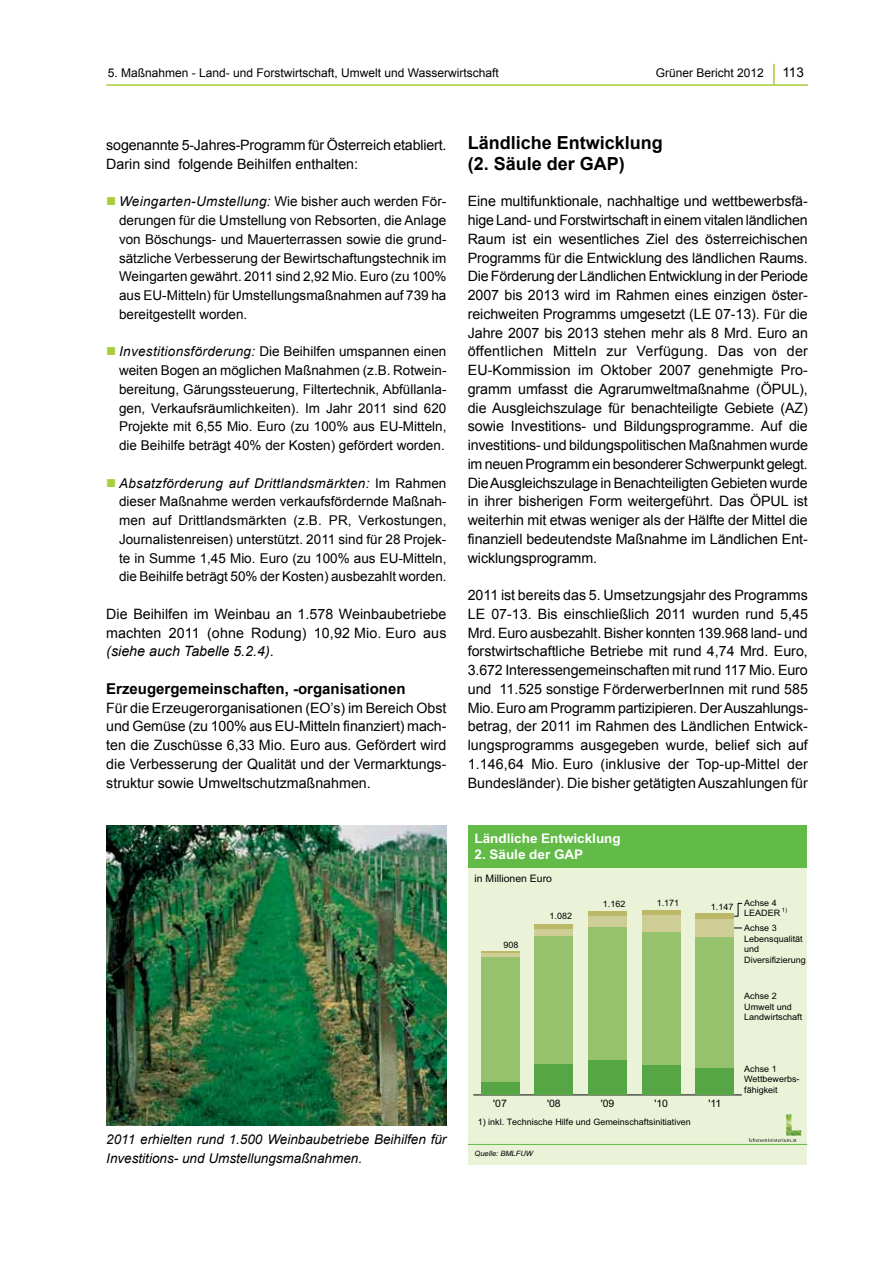
<style>
.page{position:relative;width:893px;height:1263px;background:#fff}
.page>*{position:absolute;margin:0;border:0;box-sizing:border-box;transform-origin:0 0}
.t1{font:700 18px/21px "Arial";color:#000}
.t2{font:700 15px "Arial";color:#000}
.t3{font:14.25px/18.8px "Arial";color:#000;text-align:justify}
.t4{font:13.5px/18.8px "Arial";color:#000;text-align:justify}
.t5{font:italic 13.5px/18.8px "Arial";color:#000}
.t6{font:700 13.2px "Arial";color:#fff}
.t7{font:12px "Arial";color:#000}
.t8{font:10.35px "Arial";color:#000}
.t9{font:8.85px/10.6px "Arial";color:#000}
.t10{font:italic 7.35px "Arial";color:#000}
.t11{font:5.85px "Arial";color:#000}
.s1{color:#a6ce39}
.s2{font-style:italic}
</style>
<div class="page">
<hr style="left:106px;top:84px;width:702px;height:2px;background:#a6ce39">
<hr style="left:773px;top:64px;width:2px;height:21px;background:#a6ce39">
<div style="left:468px;top:825px;width:339px;height:340px;background:#eaf3d8"></div>
<hr style="left:473px;top:1095px;width:269px;height:1px;background:#000">
<hr style="left:481px;top:951px;width:38px;height:2px;background:#bbb868">
<div style="left:534px;top:924px;width:39px;height:5px;background:#bbb868"></div>
<div style="left:588px;top:911px;width:39px;height:5px;background:#bbb868"></div>
<div style="left:642px;top:910px;width:39px;height:6px;background:#bbb868"></div>
<div style="left:696px;top:914px;width:38px;height:5px;background:#bbb868"></div>
<hr style="left:481px;top:953px;width:38px;height:4px;background:#cfcd96">
<div style="left:534px;top:929px;width:39px;height:7px;background:#cfcd96"></div>
<div style="left:588px;top:916px;width:39px;height:11px;background:#cfcd96"></div>
<div style="left:642px;top:916px;width:39px;height:16px;background:#cfcd96"></div>
<div style="left:696px;top:919px;width:38px;height:18px;background:#cfcd96"></div>
<div style="left:481px;top:957px;width:38px;height:125px;background:#96c16d"></div>
<div style="left:534px;top:936px;width:39px;height:128px;background:#96c16d"></div>
<div style="left:588px;top:927px;width:39px;height:134px;background:#96c16d"></div>
<div style="left:642px;top:932px;width:39px;height:133px;background:#96c16d"></div>
<div style="left:696px;top:937px;width:38px;height:131px;background:#96c16d"></div>
<div style="left:481px;top:1082px;width:38px;height:13px;background:#56a646"></div>
<div style="left:534px;top:1064px;width:39px;height:31px;background:#56a646"></div>
<div style="left:588px;top:1061px;width:39px;height:34px;background:#56a646"></div>
<div style="left:642px;top:1065px;width:39px;height:30px;background:#56a646"></div>
<div style="left:696px;top:1068px;width:38px;height:27px;background:#56a646"></div>
<svg style="left:734px;top:903px;width:8px;height:25px"></svg>
<div style="left:468px;top:825px;width:339px;height:43px;background:#62bb46"></div>
<img style="left:786px;top:1114px;width:15px;height:21px">
<svg style="left:749px;top:1138px;width:48px;height:4px"></svg>
<hr style="left:468px;top:1144px;width:339px;height:1px;background:#62bb46">
<img style="left:106px;top:825px;width:340px;height:300px">
<p class="t7" style="left:108px;top:65px;width:393px">5. Maßnahmen - Land- und Forstwirtschaft, Umwelt und Wasserwirtschaft</p>
<p class="t7" style="left:656px;top:65px;width:110px">Grüner Bericht 2012</p>
<p class="t4" style="left:782px;top:63px;width:23px">113</p>
<p class="t3" style="left:106px;top:136px;width:342px">sogenannte 5-Jahres-Programm für Österreich etabliert.<br>Darin sind folgende Beihilfen enthalten:</p>
<p class="t4" style="left:119px;top:192px;width:329px;text-indent:-13px"><span class="s1">■</span> <span class="s2">Weingarten-Umstellung:</span> Wie bisher auch werden För&shy;derungen für die Umstellung von Rebsorten, die Anlage von Böschungs- und Mauerterrassen sowie die grund&shy;sätzliche Verbesserung der Bewirtschaftungstechnik im Weingarten gewährt. 2011 sind 2,92 Mio. Euro (zu 100% aus EU-Mitteln) für Umstellungsmaßnahmen auf 739 ha bereitgestellt worden.</p>
<p class="t4" style="left:119px;top:342px;width:329px;text-indent:-13px"><span class="s1">■</span> <span class="s2">Investitionsförderung:</span> Die Beihilfen umspannen einen weiten Bogen an möglichen Maßnahmen (z.B. Rotwein&shy;bereitung, Gärungssteuerung, Filtertechnik, Abfüllanla&shy;gen, Verkaufsräumlichkeiten). Im Jahr 2011 sind 620<br>Projekte mit 6,55 Mio. Euro (zu 100% aus EU-Mitteln, die Beihilfe beträgt 40% der Kosten) gefördert worden.</p>
<p class="t4" style="left:119px;top:474px;width:329px;text-indent:-13px"><span class="s1">■</span> <span class="s2">Absatzförderung auf Drittlandsmärkten:</span> Im Rahmen dieser Maßnahme werden verkaufsfördernde Maßnah&shy;men auf Drittlandsmärkten (z.B. PR, Verkostungen, Journalistenreisen) unterstützt. 2011 sind für 28 Projek&shy;te in Summe 1,45 Mio. Euro (zu 100% aus EU-Mitteln, die Beihilfe beträgt 50% der Kosten) ausbezahlt worden.</p>
<p class="t3" style="left:106px;top:605px;width:342px">Die Beihilfen im Weinbau an 1.578 Weinbaubetriebe machten 2011 (ohne Rodung) 10,92 Mio. Euro aus <span class="s2">(siehe auch Tabelle 5.2.4)</span>.</p>
<p class="t2" style="left:106px;top:678px;width:301px">Erzeugergemeinschaften, -organisationen</p>
<p class="t3" style="left:106px;top:698px;width:342px">Für die Erzeugerorganisationen (EO’s) im Bereich Obst und Gemüse (zu 100% aus EU-Mitteln finanziert) mach&shy;ten die Zuschüsse 6,33 Mio. Euro aus. Gefördert wird die Verbesserung der Qualität und der Vermarktungs&shy;struktur sowie Umweltschutzmaßnahmen.</p>
<p class="t5" style="left:106px;top:1130px;width:342px">2011 erhielten rund 1.500 Weinbaubetriebe Beihilfen für<br>Investitions- und Umstellungsmaßnahmen.</p>
<p class="t1" style="left:468px;top:133px;width:197px">Ländliche Entwicklung (2. Säule der GAP)</p>
<p class="t3" style="left:468px;top:192px;width:342px">Eine multifunktionale, nachhaltige und wettbewerbsfä&shy;hige Land- und Forstwirtschaft in einem vitalen ländlichen Raum ist ein wesentliches Ziel des österreichischen Programms für die Entwicklung des ländlichen Raums.<br>Die Förderung der Ländlichen Entwicklung in der Periode 2007 bis 2013 wird im Rahmen eines einzigen öster&shy;reichweiten Programms umgesetzt (LE 07-13). Für die Jahre 2007 bis 2013 stehen mehr als 8 Mrd. Euro an öffentlichen Mitteln zur Verfügung. Das von der EU-Kommission im Oktober 2007 genehmigte Pro&shy;gramm umfasst die Agrarumweltmaßnahme (ÖPUL), die Ausgleichszulage für benachteiligte Gebiete (AZ) sowie Investitions- und Bildungsprogramme. Auf die investitions- und bildungspolitischen Maßnahmen wurde im neuen Programm ein besonderer Schwerpunkt gelegt.<br>Die Ausgleichszulage in Benachteiligten Gebieten wurde in ihrer bisherigen Form weitergeführt. Das ÖPUL ist weiterhin mit etwas weniger als der Hälfte der Mittel die finanziell bedeutendste Maßnahme im Ländlichen Ent&shy;wicklungsprogramm.</p>
<p class="t3" style="left:468px;top:586px;width:342px">2011 ist bereits das 5. Umsetzungsjahr des Programms LE 07-13. Bis einschließlich 2011 wurden rund 5,45<br>Mrd. Euro ausbezahlt. Bisher konnten 139.968 land- und forstwirtschaftliche Betriebe mit rund 4,74 Mrd. Euro, 3.672 Interessengemeinschaften mit rund 117 Mio. Euro und 11.525 sonstige FörderwerberInnen mit rund 585<br>Mio. Euro am Programm partizipieren. Der Auszahlungs&shy;betrag, der 2011 im Rahmen des Ländlichen Entwick&shy;lungsprogramms ausgegeben wurde, belief sich auf 1.146,64 Mio. Euro (inklusive der Top-up-Mittel der Bundesländer). Die bisher getätigten Auszahlungen für</p>
<p class="t6" style="left:474px;top:829px;width:148px">Ländliche Entwicklung</p>
<p class="t6" style="left:474px;top:845px;width:110px">2. Säule der GAP</p>
<p class="t8" style="left:474px;top:872px;width:79px">in Millionen Euro</p>
<p class="t9" style="left:503px;top:939px;width:17px">908</p>
<p class="t9" style="left:549px;top:911px;width:24px">1.082</p>
<p class="t9" style="left:603px;top:898px;width:24px">1.162</p>
<p class="t9" style="left:657px;top:897px;width:24px">1.171</p>
<p class="t9" style="left:711px;top:901px;width:24px">1.147</p>
<p class="t9" style="left:744px;top:897px;width:38px">Achse 4<br>LEADER</p>
<p class="t9" style="left:744px;top:923px;width:63px">Achse 3<br>Lebensqualität und<br>Diversifizierung</p>
<p class="t9" style="left:744px;top:991px;width:60px">Achse 2<br>Umwelt und<br>Landwirtschaft</p>
<p class="t11" style="left:782px;top:906px;width:7px">1)</p>
<p class="t8" style="left:493px;top:1097px;width:15px">'07</p>
<p class="t8" style="left:547px;top:1097px;width:15px">'08</p>
<p class="t8" style="left:601px;top:1097px;width:15px">'09</p>
<p class="t8" style="left:654px;top:1097px;width:15px">'10</p>
<p class="t8" style="left:708px;top:1097px;width:14px">'11</p>
<p class="t9" style="left:478px;top:1116px;width:215px">1) inkl. Technische Hilfe und Gemeinschaftsinitiativen</p>
<p class="t10" style="left:474px;top:1148px;width:60px">Quelle: BMLFUW</p>
<p class="t9" style="left:744px;top:1063px;width:57px">Achse 1<br>Wettbewerbs&shy;fähigkeit</p>
</div>
